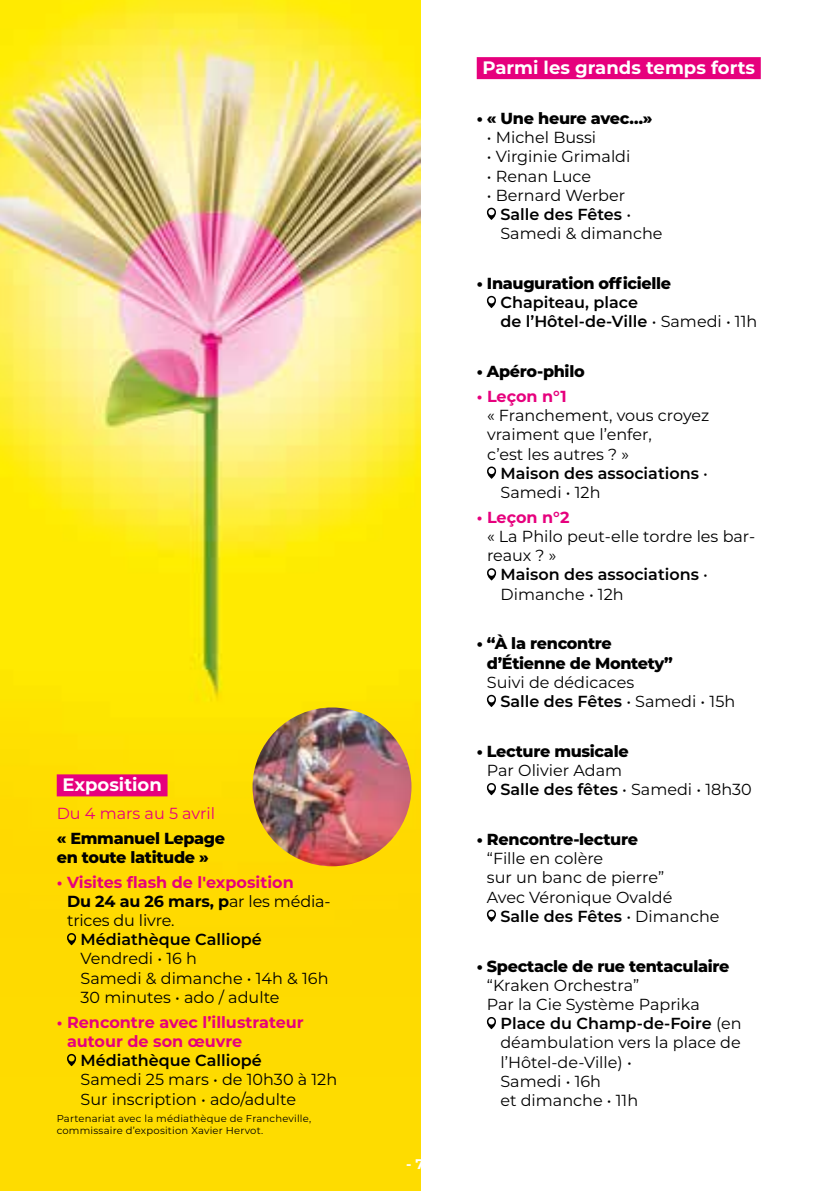
<style>
.page{position:relative;width:840px;height:1191px;background:#fff}
.page>*{position:absolute;margin:0;border:0;box-sizing:border-box;transform-origin:0 0}
.t1{font:700 18px "Montserrat";color:#fff}
.t2{font:16px/19.2px "Montserrat";color:#000}
.t3{font:600 16px/19.2px "Montserrat";color:#000}
.t4{font:800 16px/19.2px "Montserrat";letter-spacing:-.02em;color:#000}
.t5{font:700 16px/19.2px "Montserrat";color:#e6007d}
.t6{font:16px "Montserrat";color:#e6007d}
.t7{font:700 14px "Montserrat";color:#fff}
.t8{font:10px/12px "Montserrat";letter-spacing:.02em;color:#000}
.s1{color:#000}
.s2{font-weight:400;color:#000}
.s3{font-weight:600}
.s4{font-weight:400}
</style>
<div class="page">
<img style="left:0;top:0;width:420px;height:1191px">
<div style="left:57px;top:774px;width:110px;height:22px;background:#e6007d"></div>
<svg style="left:67px;top:933px;width:9px;height:12px"></svg>
<svg style="left:67px;top:1054px;width:9px;height:12px"></svg>
<img style="left:252px;top:707px;width:159px;height:159px;border-radius:79px">
<div style="left:476px;top:57px;width:284px;height:22px;background:#e6007d"></div>
<svg style="left:486px;top:208px;width:9px;height:12px"></svg>
<svg style="left:486px;top:296px;width:9px;height:12px"></svg>
<svg style="left:487px;top:466px;width:9px;height:13px"></svg>
<svg style="left:487px;top:568px;width:9px;height:12px"></svg>
<svg style="left:486px;top:695px;width:9px;height:12px"></svg>
<svg style="left:486px;top:783px;width:9px;height:12px"></svg>
<svg style="left:486px;top:909px;width:9px;height:12px"></svg>
<svg style="left:486px;top:1017px;width:9px;height:12px"></svg>
<p class="t1" style="left:62px;top:772px;width:101px">Exposition</p>
<p class="t6" style="left:57px;top:802px;width:160px">Du 4 mars au 5 avril</p>
<p class="t4" style="left:57px;top:827px;width:170px">« Emmanuel Lepage en toute latitude »</p>
<p class="t5" style="left:67px;top:871px;width:265px;text-indent:-10px">• Visites flash de l'exposition<br><span class="s1">Du 24 au 26 mars, p</span><span class="s2">ar les média&shy;trices du livre.</span></p>
<p class="t3" style="left:80px;top:929px;width:182px">Médiathèque Calliopé</p>
<p class="t2" style="left:80px;top:948px;width:249px">Vendredi • 16 h<br>Samedi &amp; dimanche • 14h &amp; 16h<br>30 minutes • ado / adulte</p>
<p class="t5" style="left:67px;top:1011px;width:238px;text-indent:-10px">• Rencontre avec l’illustrateur autour de son œuvre</p>
<p class="t3" style="left:80px;top:1050px;width:182px">Médiathèque Calliopé</p>
<p class="t2" style="left:80px;top:1069px;width:258px">Samedi 25 mars • de 10h30 à 12h<br>Sur inscription • ado/adulte</p>
<p class="t8" style="left:57px;top:1112px;width:256px">Partenariat avec la médiathèque de Francheville, commissaire d’exposition Xavier Hervot.</p>
<p class="t7" style="left:406px;top:1154px;width:29px">- 7 -</p>
<p class="t1" style="left:482px;top:55px;width:274px">Parmi les grands temps forts</p>
<p class="t4" style="left:476px;top:108px;width:177px">• « Une heure avec…»</p>
<p class="t2" style="left:486px;top:127px;width:111px">• Michel Bussi</p>
<p class="t2" style="left:486px;top:146px;width:145px">• Virginie Grimaldi</p>
<p class="t2" style="left:486px;top:166px;width:106px">• Renan Luce</p>
<p class="t2" style="left:500px;top:185px;width:164px;text-indent:-13px">• Bernard Werber<br><span class="s3">Salle des Fêtes</span> •<br>Samedi &amp; dimanche</p>
<p class="t4" style="left:476px;top:273px;width:196px">• Inauguration officielle</p>
<p class="t3" style="left:500px;top:292px;width:258px">Chapiteau, place<br>de l’Hôtel-de-Ville <span class="s4">• Samedi • 11h</span></p>
<p class="t4" style="left:476px;top:361px;width:109px">• Apéro-philo</p>
<p class="t5" style="left:476px;top:386px;width:91px">• Leçon n°1</p>
<p class="t2" style="left:486px;top:405px;width:223px">« Franchement, vous croyez vraiment que l’enfer,<br>c’est les autres ? »</p>
<p class="t3" style="left:500px;top:463px;width:209px">Maison des associations <span class="s4">•<br>Samedi • 12h</span></p>
<p class="t5" style="left:476px;top:507px;width:94px">• Leçon n°2</p>
<p class="t2" style="left:486px;top:526px;width:269px">« La Philo peut-elle tordre les bar-</p>
<p class="t2" style="left:486px;top:545px;width:71px">reaux ? »</p>
<p class="t3" style="left:500px;top:564px;width:209px">Maison des associations <span class="s4">•</span></p>
<p class="t2" style="left:500px;top:584px;width:125px">Dimanche • 12h</p>
<p class="t4" style="left:486px;top:633px;width:187px;text-indent:-10px">• “À la rencontre d’Étienne de Montety”</p>
<p class="t2" style="left:500px;top:672px;width:236px;text-indent:-14px">Suivi de dédicaces<br><span class="s3">Salle des Fêtes</span> • Samedi • 15h</p>
<p class="t4" style="left:476px;top:740px;width:153px">• Lecture musicale</p>
<p class="t2" style="left:500px;top:760px;width:253px;text-indent:-14px">Par Olivier Adam<br><span class="s3">Salle des fêtes</span> • Samedi • 18h30</p>
<p class="t4" style="left:476px;top:829px;width:163px">• Rencontre-lecture</p>
<p class="t2" style="left:486px;top:848px;width:118px">“Fille en colère</p>
<p class="t2" style="left:486px;top:867px;width:179px">sur un banc de pierre”</p>
<p class="t2" style="left:486px;top:886px;width:187px">Avec Véronique Ovaldé</p>
<p class="t3" style="left:500px;top:905px;width:220px">Salle des Fêtes <span class="s4">• Dimanche</span></p>
<p class="t4" style="left:476px;top:955px;width:254px">• Spectacle de rue tentaculaire</p>
<p class="t2" style="left:486px;top:975px;width:154px">“Kraken Orchestra”</p>
<p class="t2" style="left:486px;top:994px;width:214px">Par la Cie Système Paprika</p>
<p class="t3" style="left:500px;top:1013px;width:243px">Place du Champ-de-Foire <span class="s4">(en</span></p>
<p class="t2" style="left:500px;top:1032px;width:242px">déambulation vers la place de</p>
<p class="t2" style="left:500px;top:1051px;width:133px">l’Hôtel-de-Ville) •</p>
<p class="t2" style="left:500px;top:1071px;width:102px">Samedi • 16h</p>
<p class="t2" style="left:500px;top:1090px;width:139px">et dimanche • 11h</p>
</div>
